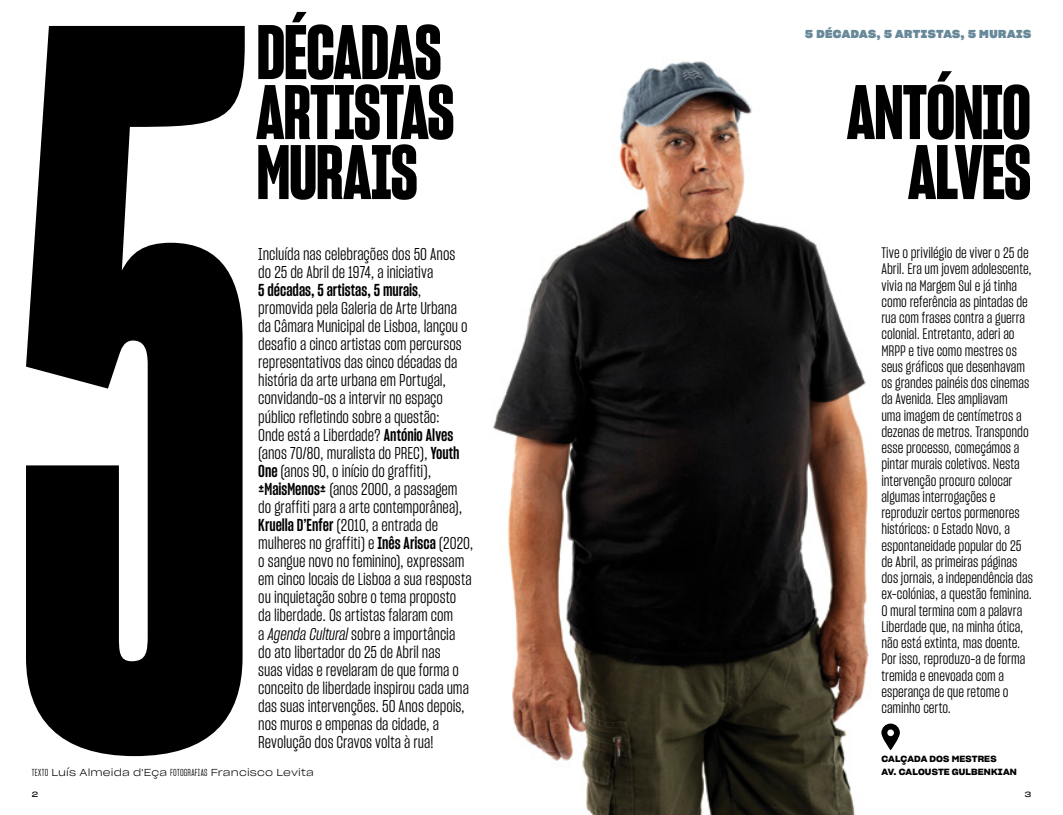
<style>
.page{position:relative;width:1063px;height:815px;background:#fff}
.page>*{position:absolute;margin:0;border:0;box-sizing:border-box;transform-origin:0 0}
.t1{font:998.88px "Sharp Grotesk Bold 10";color:#000}
.t2{font:75px/60px "Sharp Grotesk Bold 13";letter-spacing:-.015em;color:#000}
.t3{font:16.88px/18.1px "Sharp Grotesk Book 13";color:#000}
.t4{font:16.88px "Sharp Grotesk Sm Bold 13";color:#000}
.t5{font:15px/16.2px "Sharp Grotesk Book 13";color:#000}
.t6{font:11.25px "Sharp Grotesk Bold 22";letter-spacing:.035em;color:#678999}
.t7{font:10px "Sharp Grotesk Light 23";letter-spacing:.015em;color:#000}
.t8{font:8.75px/12.5px "Sharp Grotesk Sm Bold 22";letter-spacing:.015em;color:#000}
.t9{font:7.5px "Sharp Grotesk Book 25";color:#000}
.s1{font-family:"Sharp Grotesk Book 12"}
.s2{font-family:"Sharp Grotesk Book 13"}
.s3{font-family:"Sharp Grotesk Sm Bold 13"}
.s4{font-family:"Sharp Grotesk Book Italic 13"}
</style>
<div class="page">
<img style="left:493px;top:61px;width:400px;height:754px">
<svg style="left:881px;top:724px;width:19px;height:26px"></svg>
<h2 class="t2" style="left:256px;top:21px;width:200px">DÉCADAS<br>ARTISTAS<br>MURAIS</h2>
<h1 class="t1" style="left:9px;top:-211px;width:251px">5</h1>
<p class="t7" style="left:32px;top:764px;width:284px"><span class="s1">TEXTO</span> Luís Almeida d'Eça <span class="s1">FOTOGRAFIAS</span> Francisco Levita</p>
<p class="t3" style="left:258px;top:245px;width:199px">Incluída nas celebrações dos 50 Anos do 25 de Abril de 1974, a iniciativa</p>
<p class="t4" style="left:258px;top:279px;width:165px">5 décadas, 5 artistas, 5 murais<span class="s2">,</span></p>
<p class="t3" style="left:258px;top:299px;width:217px">promovida pela Galeria de Arte Urbana da Câmara Municipal de Lisboa, lançou o desafio a cinco artistas com percursos representativos das cinco décadas da história da arte urbana em Portugal, convidando-os a intervir no espaço público refletindo sobre a questão:<br>Onde está a Liberdade? <span class="s3">António Alves </span>(anos 70/80, muralista do PREC), <span class="s3">Youth One</span> (anos 90, o início do graffiti), <span class="s3">±MaisMenos±</span> (anos 2000, a passagem do graffiti para a arte contemporânea), <span class="s3">Kruella D’Enfer</span> (2010, a entrada de mulheres no graffiti) e <span class="s3">Inês Arisca</span> (2020, o sangue novo no feminino), expressam em cinco locais de Lisboa a sua resposta ou inquietação sobre o tema proposto da liberdade. Os artistas falaram com<br>a <span class="s4">Agenda Cultural</span> sobre a importância<br>do ato libertador do 25 de Abril nas<br>suas vidas e revelaram de que forma o conceito de liberdade inspirou cada uma das suas intervenções. 50 Anos depois, nos muros e empenas da cidade, a Revolução dos Cravos volta à rua!</p>
<p class="t6" style="left:805px;top:25px;width:227px">5 DÉCADAS, 5 ARTISTAS, 5 MURAIS</p>
<h2 class="t2" style="left:847px;top:81px;width:186px;text-align:right">ANTÓNIO<br>ALVES</h2>
<p class="t5" style="left:881px;top:245px;width:153px">Tive o privilégio de viver o 25 de<br>Abril. Era um jovem adolescente, vivia na Margem Sul e já tinha como referência as pintadas de rua com frases contra a guerra colonial. Entretanto, aderi ao<br>MRPP e tive como mestres os seus gráficos que desenhavam os grandes painéis dos cinemas da Avenida. Eles ampliavam<br>uma imagem de centímetros a dezenas de metros. Transpondo esse processo, começámos a pintar murais coletivos. Nesta intervenção procuro colocar algumas interrogações e reproduzir certos pormenores históricos: o Estado Novo, a espontaneidade popular do 25 de Abril, as primeiras páginas dos jornais, a independência das ex-colónias, a questão feminina.<br>O mural termina com a palavra<br>Liberdade que, na minha ótica, não está extinta, mas doente.<br>Por isso, reproduzo-a de forma tremida e enevoada com a esperança de que retome o caminho certo.</p>
<p class="t8" style="left:881px;top:753px;width:137px">CALÇADA DOS MESTRES<br>AV. CALOUSTE GULBENKIAN</p>
<p class="t9" style="left:32px;top:788px;width:8px">2</p>
<p class="t9" style="left:1025px;top:788px;width:8px">3</p>
</div>
